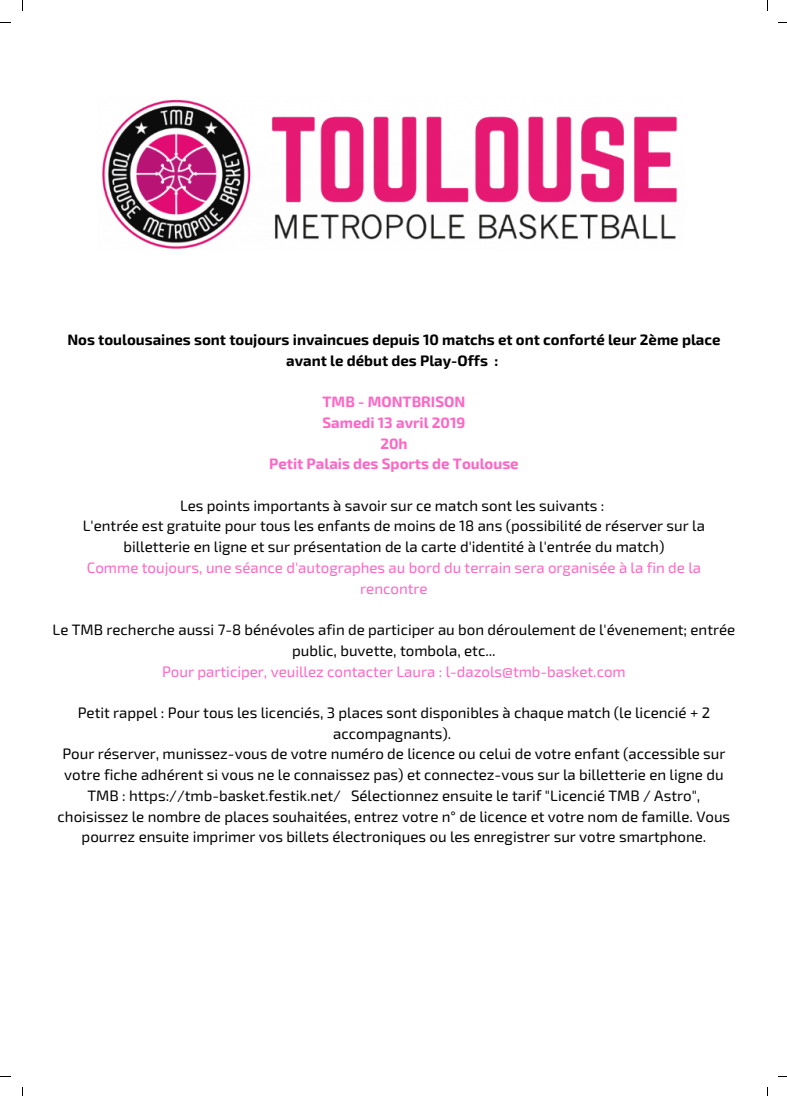
<style>
.page{position:relative;width:787px;height:1096px;background:#fff}
.page>*{position:absolute;margin:0;border:0;box-sizing:border-box;transform-origin:0 0}
.t1{font:15px/20.8px "Exo 2";color:#000;text-align:center}
.t2{font:15px/20.8px "Exo 2";color:#ff66c4;text-align:center}
.t3{font:700 15px/20.8px "Exo 2";color:#000;text-align:center}
.t4{font:700 15px/20.8px "Exo 2";color:#ff66c4;text-align:center}
</style>
<div class="page">
<img style="left:102px;top:99px;width:576px;height:151px">
<p class="t3" style="left:67px;top:328px;width:655px">Nos toulousaines sont toujours invaincues depuis 10 matchs et ont conforté leur 2ème place avant le début des Play-Offs :</p>
<p class="t4" style="left:269px;top:390px;width:251px">TMB - MONTBRISON<br>Samedi 13 avril 2019<br>20h<br>Petit Palais des Sports de Toulouse</p>
<p class="t1" style="left:83px;top:494px;width:624px">Les points importants à savoir sur ce match sont les suivants :<br>L'entrée est gratuite pour tous les enfants de moins de 18 ans (possibilité de réserver sur la billetterie en ligne et sur présentation de la carte d'identité à l'entrée du match)</p>
<p class="t2" style="left:87px;top:556px;width:616px">Comme toujours, une séance d'autographes au bord du terrain sera organisée à la fin de la rencontre</p>
<p class="t1" style="left:53px;top:618px;width:684px">Le TMB recherche aussi 7-8 bénévoles afin de participer au bon déroulement de l'évenement; entrée public, buvette, tombola, etc...</p>
<p class="t2" style="left:162px;top:660px;width:465px">Pour participer, veuillez contacter Laura : l-dazols@tmb-basket.com</p>
<p class="t1" style="left:58px;top:701px;width:674px">Petit rappel : Pour tous les licenciés, 3 places sont disponibles à chaque match (le licencié + 2 accompagnants).<br>Pour réserver, munissez-vous de votre numéro de licence ou celui de votre enfant (accessible sur votre fiche adhérent si vous ne le connaissez pas) et connectez-vous sur la billetterie en ligne du TMB : https://tmb-basket.festik.net/ Sélectionnez ensuite le tarif "Licencié TMB / Astro", choisissez le nombre de places souhaitées, entrez votre n° de licence et votre nom de famille. Vous pourrez ensuite imprimer vos billets électroniques ou les enregistrer sur votre smartphone.</p>
</div>
